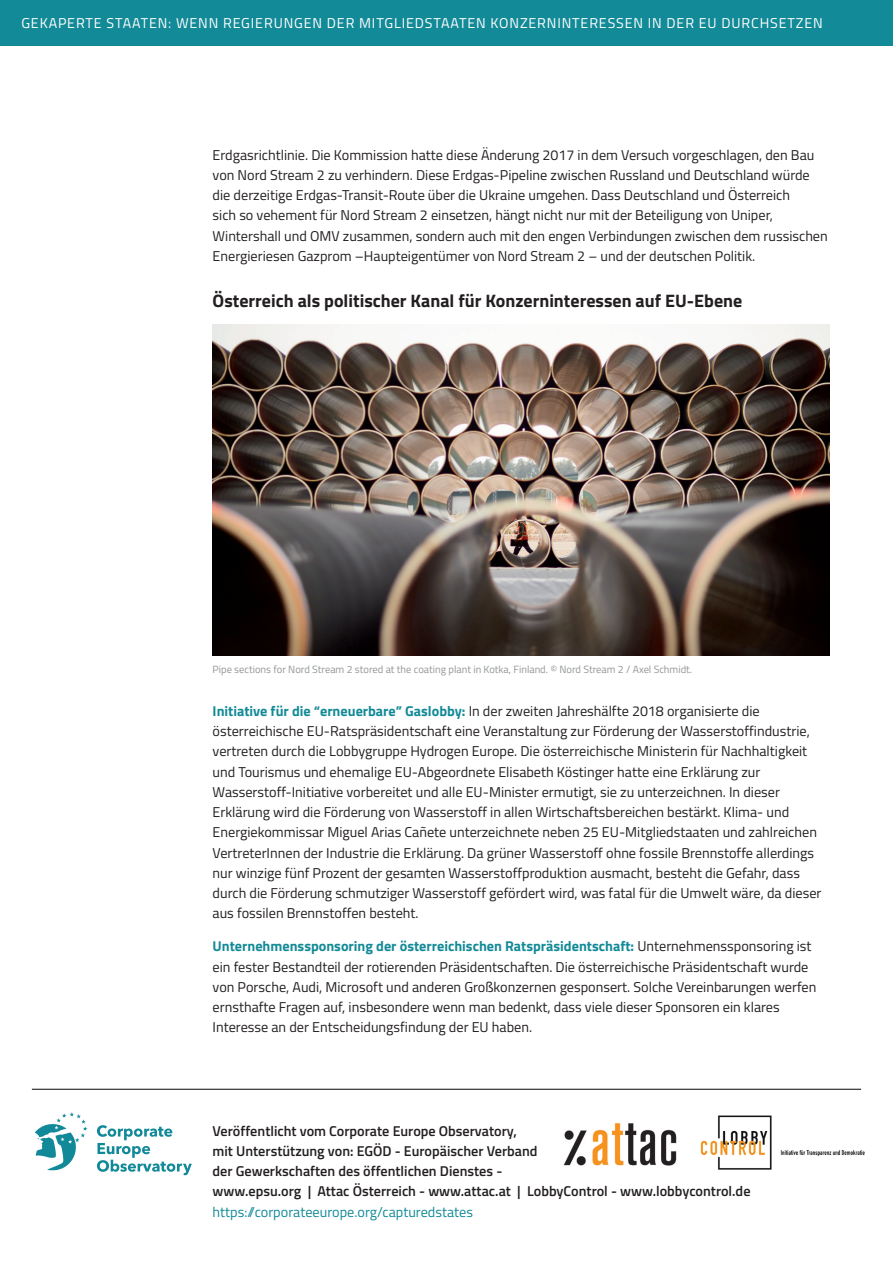
<style>
.page{position:relative;width:893px;height:1263px;background:#fff}
.page>*{position:absolute;margin:0;border:0;box-sizing:border-box;transform-origin:0 0}
.t1{font:700 18px "Titillium";color:#231f20}
.t2{font:14.25px/20.2px "Titillium";color:#231f20}
.t3{font:600 14.25px/20.2px "Titillium";color:#231f20}
.t4{font:14.25px "Titillium";letter-spacing:.06em;color:#fff}
.t5{font:14.25px "Titillium";color:#138a97}
.t6{font:10.5px "Titillium";color:#939598}
.s1{font-weight:700;color:#138a97}
</style>
<div class="page">
<div style="left:0;top:0;width:893px;height:45px;background:#138a97"></div>
<hr style="left:32px;top:1089px;width:829px;height:1px;background:#231f20">
<svg style="left:35px;top:1112px;width:52px;height:58px"></svg>
<svg style="left:97px;top:1125px;width:95px;height:50px"></svg>
<img style="left:700px;top:1115px;width:165px;height:55px">
<img style="left:563px;top:1123px;width:114px;height:42px">
<img style="left:213px;top:324px;width:616px;height:331px">
<p class="t4" style="left:21px;top:13px;width:20px">Gekaperte</p>
<p class="t4" style="left:106px;top:13px;width:19px">Staaten</p>
<p class="t4" style="left:168px;top:13px;width:32px">: Wenn</p>
<p class="t4" style="left:223px;top:13px;width:20px">Regierungen</p>
<p class="t4" style="left:327px;top:13px;width:10px">der</p>
<p class="t4" style="left:359px;top:13px;width:22px">Mitgliedstaaten</p>
<p class="t4" style="left:491px;top:13px;width:19px">Konzerninteressen</p>
<p class="t4" style="left:648px;top:13px;width:29px">in der</p>
<p class="t4" style="left:699px;top:13px;width:33px">EU durchsetzen</p>
<p class="t2" style="left:213px;top:144px;width:617px">Erdgasrichtlinie. Die Kommission hatte diese Änderung 2017 in dem Versuch vorgeschlagen, den Bau von Nord Stream 2 zu verhindern. Diese Erdgas-Pipeline zwischen Russland und Deutschland würde die derzeitige Erdgas-Transit-Route über die Ukraine umgehen. Dass Deutschland und Österreich<br>sich so vehement für Nord Stream 2 einsetzen, hängt nicht nur mit der Beteiligung von Uniper, Wintershall und OMV zusammen, sondern auch mit den engen Verbindungen zwischen dem russischen Energieriesen Gazprom –Haupteigentümer von Nord Stream 2 – und der deutschen Politik.</p>
<p class="t1" style="left:213px;top:286px;width:531px">Österreich als politischer Kanal für Konzerninteressen auf EU-Ebene</p>
<p class="t6" style="left:213px;top:661px;width:481px">Pipe sections for Nord Stream 2 stored at the coating plant in Kotka, Finland. © Nord Stream 2 / Axel Schmidt.</p>
<p class="t2" style="left:213px;top:700px;width:610px"><span class="s1">Initiative für die “erneuerbare” Gaslobby:</span> In der zweiten Jahreshälfte 2018 organisierte die österreichische EU-Ratspräsidentschaft eine Veranstaltung zur Förderung der Wasserstoffindustrie, vertreten durch die Lobbygruppe Hydrogen Europe. Die österreichische Ministerin für Nachhaltigkeit und Tourismus und ehemalige EU-Abgeordnete Elisabeth Köstinger hatte eine Erklärung zur Wasserstoff-Initiative vorbereitet und alle EU-Minister ermutigt, sie zu unterzeichnen. In dieser Erklärung wird die Förderung von Wasserstoff in allen Wirtschaftsbereichen bestärkt. Klima- und Energiekommissar Miguel Arias Cañete unterzeichnete neben 25 EU-Mitgliedstaaten und zahlreichen VertreterInnen der Industrie die Erklärung. Da grüner Wasserstoff ohne fossile Brennstoffe allerdings nur winzige fünf Prozent der gesamten Wasserstoffproduktion ausmacht, besteht die Gefahr, dass durch die Förderung schmutziger Wasserstoff gefördert wird, was fatal für die Umwelt wäre, da dieser aus fossilen Brennstoffen besteht.</p>
<p class="t2" style="left:213px;top:935px;width:605px"><span class="s1">Unternehmenssponsoring der österreichischen Ratspräsidentschaft:</span> Unternehmenssponsoring ist ein fester Bestandteil der rotierenden Präsidentschaften. Die österreichische Präsidentschaft wurde von Porsche, Audi, Microsoft und anderen Großkonzernen gesponsert. Solche Vereinbarungen werfen ernsthafte Fragen auf, insbesondere wenn man bedenkt, dass viele dieser Sponsoren ein klares Interesse an der Entscheidungsfindung der EU haben.</p>
<p class="t3" style="left:213px;top:1120px;width:539px">Veröffentlicht vom Corporate Europe Observatory,<br>mit Unterstützung von: EGÖD - Europäischer Verband<br>der Gewerkschaften des öffentlichen Dienstes -<br>www.epsu.org | Attac Österreich - www.attac.at | LobbyControl - www.lobbycontrol.de</p>
<p class="t5" style="left:213px;top:1201px;width:262px">https://corporateeurope.org/capturedstates</p>
</div>
